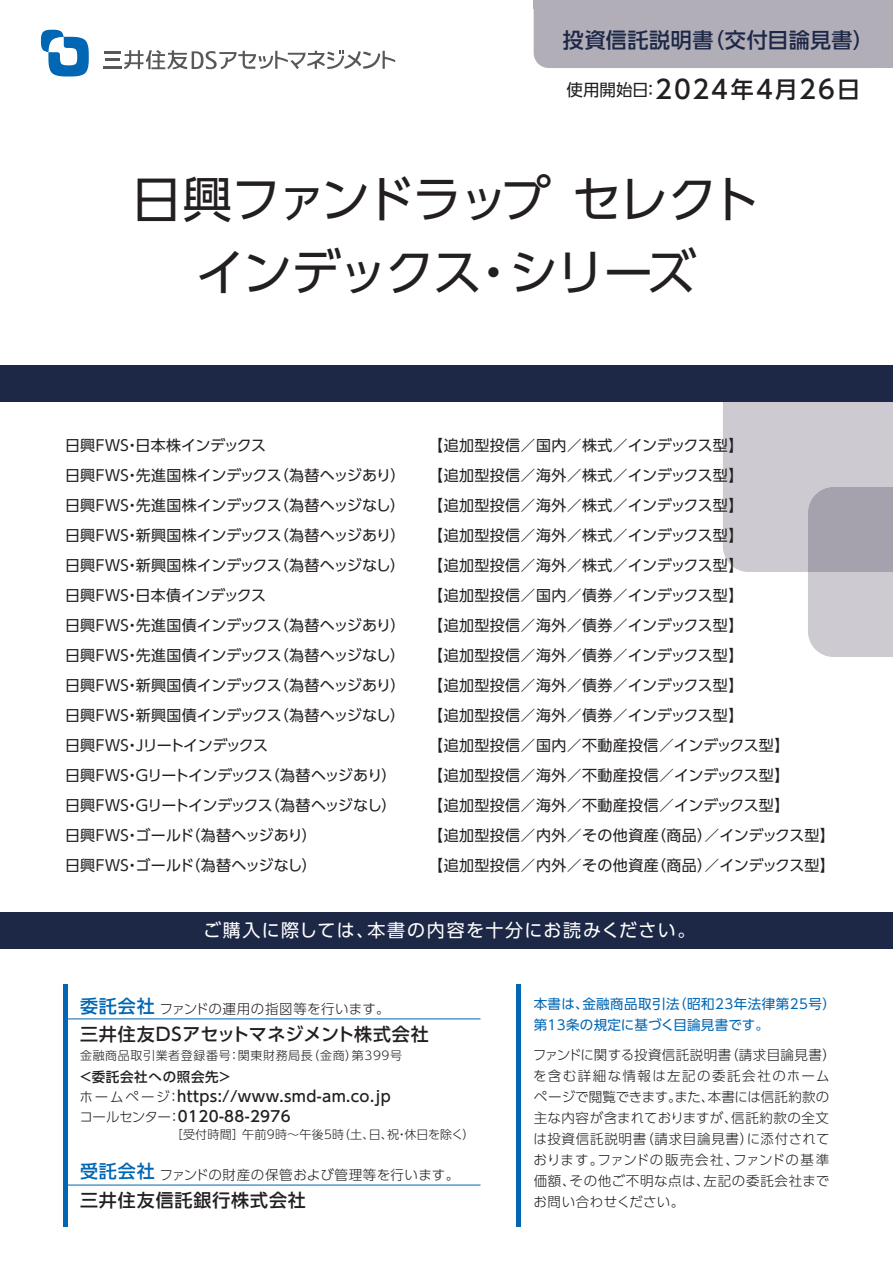
<style>
.page{position:relative;width:893px;height:1263px;background:#fff}
.page>*{position:absolute;margin:0;border:0;box-sizing:border-box;transform-origin:0 0}
.t1{font:49.5px/73.5px "UD Shin Go Pro";letter-spacing:-.055em;color:#231f20;text-align:center}
.t2{font:500 25.5px "UD Shin Go Pro";letter-spacing:.075em;color:#231f20}
.t3{font:500 21px "UD Shin Go Pro";letter-spacing:.03em;color:#1d2847}
.t4{font:18px "UD Shin Go Pro";letter-spacing:.075em;color:#fff}
.t5{font:500 18px "UD Shin Go Pro";letter-spacing:.03em;color:#231f20}
.t6{font:500 18px "UD Shin Go Pro";letter-spacing:.05em;color:#231f20}
.t7{font:15px "UD Shin Go Pro";letter-spacing:-.025em;color:#231f20}
.t8{font:15px "UD Shin Go Pro";letter-spacing:.01em;color:#231f20}
.t9{font:15px "UD Shin Go Pro";letter-spacing:.025em;color:#231f20}
.t10{font:500 15px/20.2px "UD Shin Go Pro";letter-spacing:.025em;color:#231f20}
.t11{font:15px "UD Shin Go Pro";letter-spacing:-.08em;color:#231f20}
.t12{font:15px "UD Shin Go Pro";letter-spacing:-.075em;color:#231f20}
.t13{font:15px "UD Shin Go Pro";letter-spacing:-.06em;color:#231f20}
.t14{font:15px "UD Shin Go Pro";letter-spacing:-.1em;color:#231f20}
.t15{font:300 13.5px/21px "UD Shin Go Pro";letter-spacing:.035em;color:#231f20}
.t16{font:13.5px/21px "UD Shin Go Pro";letter-spacing:.03em;color:#0166b3}
.t17{font:500 13.5px "UD Shin Go Pro";letter-spacing:.05em;color:#231f20}
.t18{font:300 12px "UD Shin Go Pro";letter-spacing:.05em;color:#231f20}
.t19{font:300 12px "UD Shin Go Pro";letter-spacing:.025em;color:#231f20}
.s1{font-weight:400;font-size:16.5px}
.s2{font-size:22.95px}
.s3{font-weight:500;font-size:18px;color:#0166b3}
.s4{font-weight:300;font-size:13.5px}
</style>
<div class="page">
<svg style="left:723px;top:402px;width:170px;height:255px"></svg>
<div style="left:0;top:366px;width:893px;height:36px;background:#1d2847"></div>
<div style="left:0;top:912px;width:893px;height:36px;background:#1d2847"></div>
<hr style="left:516px;top:984px;width:4px;height:243px;background:#0166b3">
<hr style="left:64px;top:984px;width:4px;height:243px;background:#0166b3">
<hr style="left:64px;top:1018px;width:416px;height:1px;background:#0166b3">
<hr style="left:64px;top:1185px;width:416px;height:1px;background:#0166b3">
<div style="left:534px;top:9px;width:325px;height:59px;background:#b2aeb8"></div>
<div style="left:859px;top:0;width:34px;height:68px;background:#b2aeb8"></div>
<div style="left:534px;top:0;width:357px;height:9px;background:#b2aeb8"></div>
<svg style="left:41px;top:30px;width:48px;height:46px"></svg>
<svg style="left:103px;top:50px;width:292px;height:20px"></svg>
<h3 class="t3" style="left:563px;top:23px;width:312px">投資信託説明書（交付目論見書）</h3>
<h2 class="t2" style="left:567px;top:69px;width:295px"><span class="s1">使用開始日：</span>2024<span class="s2">年</span>4<span class="s2">月</span>26<span class="s2">日</span></h2>
<h1 class="t1" style="left:132px;top:161px;width:630px">日興ファンドラップ セレクトインデックス・シリーズ</h1>
<p class="t7" style="left:65px;top:433px;width:202px">日興ＦＷＳ・日本株インデックス</p>
<p class="t8" style="left:428px;top:433px;width:317px">【追加型投信／国内／株式／インデックス型】</p>
<p class="t7" style="left:65px;top:463px;width:342px">日興ＦＷＳ・先進国株インデックス（為替ヘッジあり）</p>
<p class="t8" style="left:428px;top:463px;width:317px">【追加型投信／海外／株式／インデックス型】</p>
<p class="t7" style="left:65px;top:493px;width:342px">日興ＦＷＳ・先進国株インデックス（為替ヘッジなし）</p>
<p class="t8" style="left:428px;top:493px;width:317px">【追加型投信／海外／株式／インデックス型】</p>
<p class="t7" style="left:65px;top:523px;width:342px">日興ＦＷＳ・新興国株インデックス（為替ヘッジあり）</p>
<p class="t8" style="left:428px;top:523px;width:317px">【追加型投信／海外／株式／インデックス型】</p>
<p class="t7" style="left:65px;top:553px;width:342px">日興ＦＷＳ・新興国株インデックス（為替ヘッジなし）</p>
<p class="t8" style="left:428px;top:553px;width:317px">【追加型投信／海外／株式／インデックス型】</p>
<p class="t7" style="left:65px;top:583px;width:202px">日興ＦＷＳ・日本債インデックス</p>
<p class="t8" style="left:428px;top:583px;width:317px">【追加型投信／国内／債券／インデックス型】</p>
<p class="t7" style="left:65px;top:613px;width:342px">日興ＦＷＳ・先進国債インデックス（為替ヘッジあり）</p>
<p class="t8" style="left:428px;top:613px;width:317px">【追加型投信／海外／債券／インデックス型】</p>
<p class="t7" style="left:65px;top:643px;width:342px">日興ＦＷＳ・先進国債インデックス（為替ヘッジなし）</p>
<p class="t8" style="left:428px;top:643px;width:317px">【追加型投信／海外／債券／インデックス型】</p>
<p class="t7" style="left:65px;top:673px;width:342px">日興ＦＷＳ・新興国債インデックス（為替ヘッジあり）</p>
<p class="t8" style="left:428px;top:673px;width:317px">【追加型投信／海外／債券／インデックス型】</p>
<p class="t7" style="left:65px;top:703px;width:342px">日興ＦＷＳ・新興国債インデックス（為替ヘッジなし）</p>
<p class="t8" style="left:428px;top:703px;width:317px">【追加型投信／海外／債券／インデックス型】</p>
<p class="t14" style="left:65px;top:733px;width:205px">日興ＦＷＳ・Ｊリートインデックス</p>
<p class="t9" style="left:428px;top:733px;width:363px">【追加型投信／国内／不動産投信／インデックス型】</p>
<p class="t12" style="left:65px;top:763px;width:333px">日興ＦＷＳ・Ｇリートインデックス（為替ヘッジあり）</p>
<p class="t9" style="left:428px;top:763px;width:363px">【追加型投信／海外／不動産投信／インデックス型】</p>
<p class="t11" style="left:65px;top:793px;width:333px">日興ＦＷＳ・Ｇリートインデックス（為替ヘッジなし）</p>
<p class="t9" style="left:428px;top:793px;width:363px">【追加型投信／海外／不動産投信／インデックス型】</p>
<p class="t13" style="left:65px;top:823px;width:253px">日興ＦＷＳ・ゴールド（為替ヘッジあり）</p>
<p class="t9" style="left:428px;top:823px;width:408px">【追加型投信／内外／その他資産（商品）／インデックス型】</p>
<p class="t11" style="left:65px;top:853px;width:253px">日興ＦＷＳ・ゴールド（為替ヘッジなし）</p>
<p class="t9" style="left:428px;top:853px;width:408px">【追加型投信／内外／その他資産（商品）／インデックス型】</p>
<p class="t4" style="left:203px;top:915px;width:494px">ご購入に際しては、本書の内容を十分にお読みください。</p>
<p class="t15" style="left:80px;top:998px;width:311px"><span class="s3">委託会社</span>ファンドの運用の指図等を行います。</p>
<p class="t5" style="left:80px;top:1019px;width:350px">三井住友DSアセットマネジメント株式会社</p>
<p class="t18" style="left:80px;top:1045px;width:323px">金融商品取引業者登録番号：関東財務局長（金商）第399号</p>
<p class="t17" style="left:79px;top:1066px;width:154px">＜委託会社への照会先＞</p>
<p class="t10" style="left:79px;top:1086px;width:313px"><span class="s4">ホームページ：</span>https://www.smd-am.co.jp<span class="s4">コールセンター：</span>0120-88-2976</p>
<p class="t19" style="left:171px;top:1125px;width:305px">［受付時間］午前9時～午後5時（土、日、祝・休日を除く）</p>
<p class="t15" style="left:80px;top:1163px;width:381px"><span class="s3">受託会社</span>ファンドの財産の保管および管理等を行います。</p>
<p class="t6" style="left:80px;top:1185px;width:227px">三井住友信託銀行株式会社</p>
<p class="t16" style="left:534px;top:992px;width:304px">本書は、金融商品取引法（昭和23年法律第25号）第13条の規定に基づく目論見書です。</p>
<p class="t15" style="left:533px;top:1043px;width:304px">ファンドに関する投資信託説明書（請求目論見書）を含む詳細な情報は左記の委託会社のホームページで閲覧できます。また、本書には信託約款の主な内容が含まれておりますが、信託約款の全文は投資信託説明書（請求目論見書）に添付されております。ファンドの販売会社、ファンドの基準価額、その他ご不明な点は、左記の委託会社までお問い合わせください。</p>
</div>
